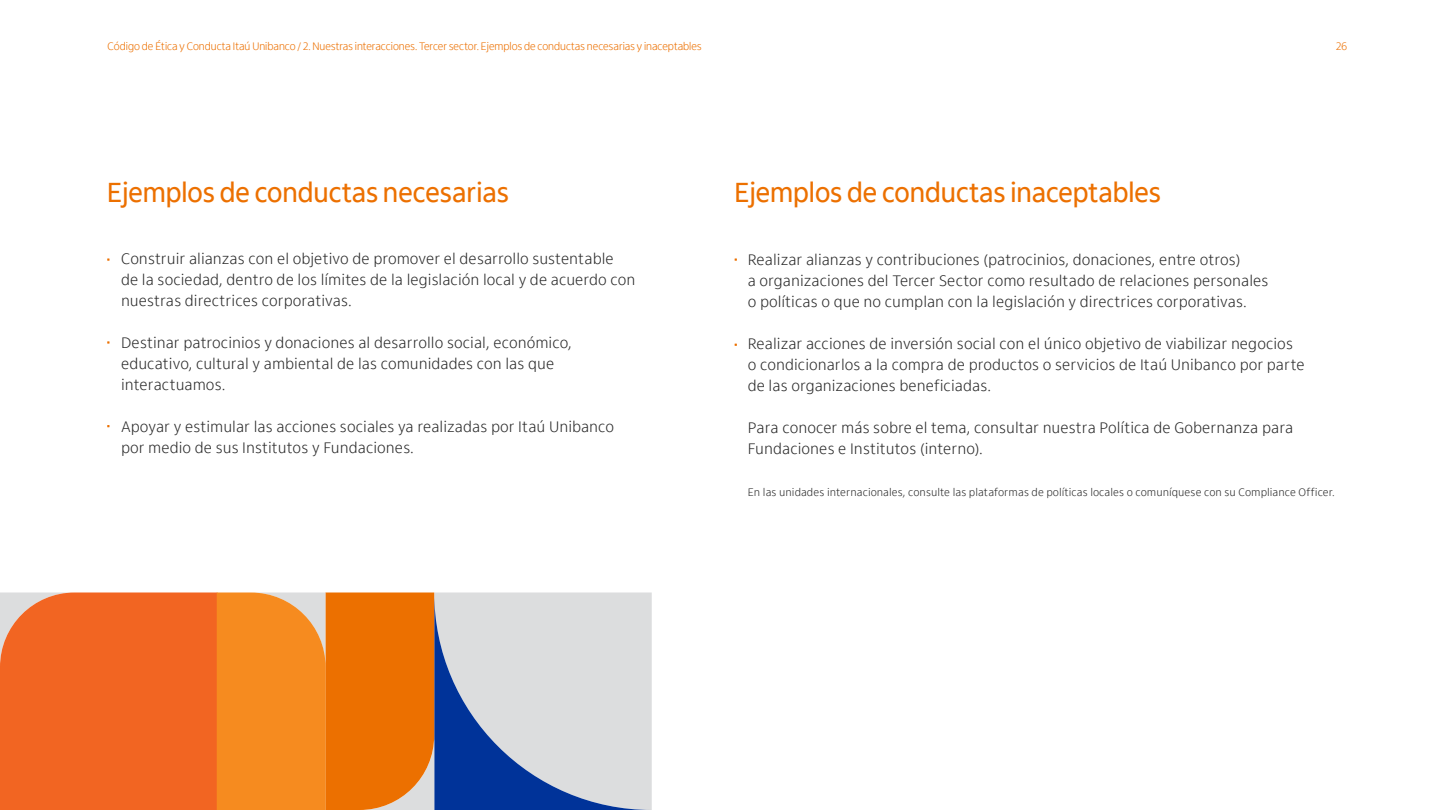
<style>
.page{position:relative;width:1440px;height:810px;background:#fff}
.page>*{position:absolute;margin:0;border:0;box-sizing:border-box;transform-origin:0 0}
.t1{font:28.5px "Itau Display Pro";color:#ec7000}
.t2{font:300 15.75px/21px "Itau Text Pro";color:#282828}
.t3{font:300 11.25px "Itau Display Pro";color:#ec7000}
.t4{font:300 11.25px "Itau Text Pro";color:#282828}
</style>
<div class="page">
<svg style="left:434px;top:592px;width:218px;height:218px;background:#adb9cf"></svg>
<div style="left:0;top:592px;width:217px;height:218px;background:#f26522"></div>
<svg style="left:217px;top:593px;width:217px;height:217px;background:#f08219"></svg>
<p class="t3" style="left:108px;top:40px;width:596px">Código de Ética y Conducta Itaú Unibanco / 2. Nuestras interacciones. Tercer sector. Ejemplos de conductas necesarias y inaceptables</p>
<h1 class="t1" style="left:107px;top:176px;width:403px">Ejemplos de conductas necesarias</h1>
<h1 class="t1" style="left:735px;top:176px;width:428px">Ejemplos de conductas inaceptables</h1>
<p class="t3" style="left:1336px;top:40px;width:12px">26</p>
<p class="t2" style="left:121px;top:249px;width:516px">Construir alianzas con el objetivo de promover el desarrollo sustentable<br>de la sociedad, dentro de los límites de la legislación local y de acuerdo con nuestras directrices corporativas.</p>
<p class="t2" style="left:121px;top:333px;width:452px">Destinar patrocinios y donaciones al desarrollo social, económico, educativo, cultural y ambiental de las comunidades con las que interactuamos.</p>
<p class="t2" style="left:121px;top:417px;width:495px">Apoyar y estimular las acciones sociales ya realizadas por Itaú Unibanco por medio de sus Institutos y Fundaciones.</p>
<p class="t2" style="left:748px;top:250px;width:522px">Realizar alianzas y contribuciones (patrocinios, donaciones, entre otros)<br>a organizaciones del Tercer Sector como resultado de relaciones personales o políticas o que no cumplan con la legislación y directrices corporativas.</p>
<p class="t2" style="left:748px;top:334px;width:558px">Realizar acciones de inversión social con el único objetivo de viabilizar negocios o condicionarlos a la compra de productos o servicios de Itaú Unibanco por parte de las organizaciones beneficiadas.</p>
<p class="t2" style="left:748px;top:418px;width:547px">Para conocer más sobre el tema, consultar nuestra Política de Gobernanza para<br>Fundaciones e Institutos (interno).</p>
<p class="t4" style="left:748px;top:486px;width:589px">En las unidades internacionales, consulte las plataformas de políticas locales o comuníquese con su Compliance Officer.</p>
</div>
